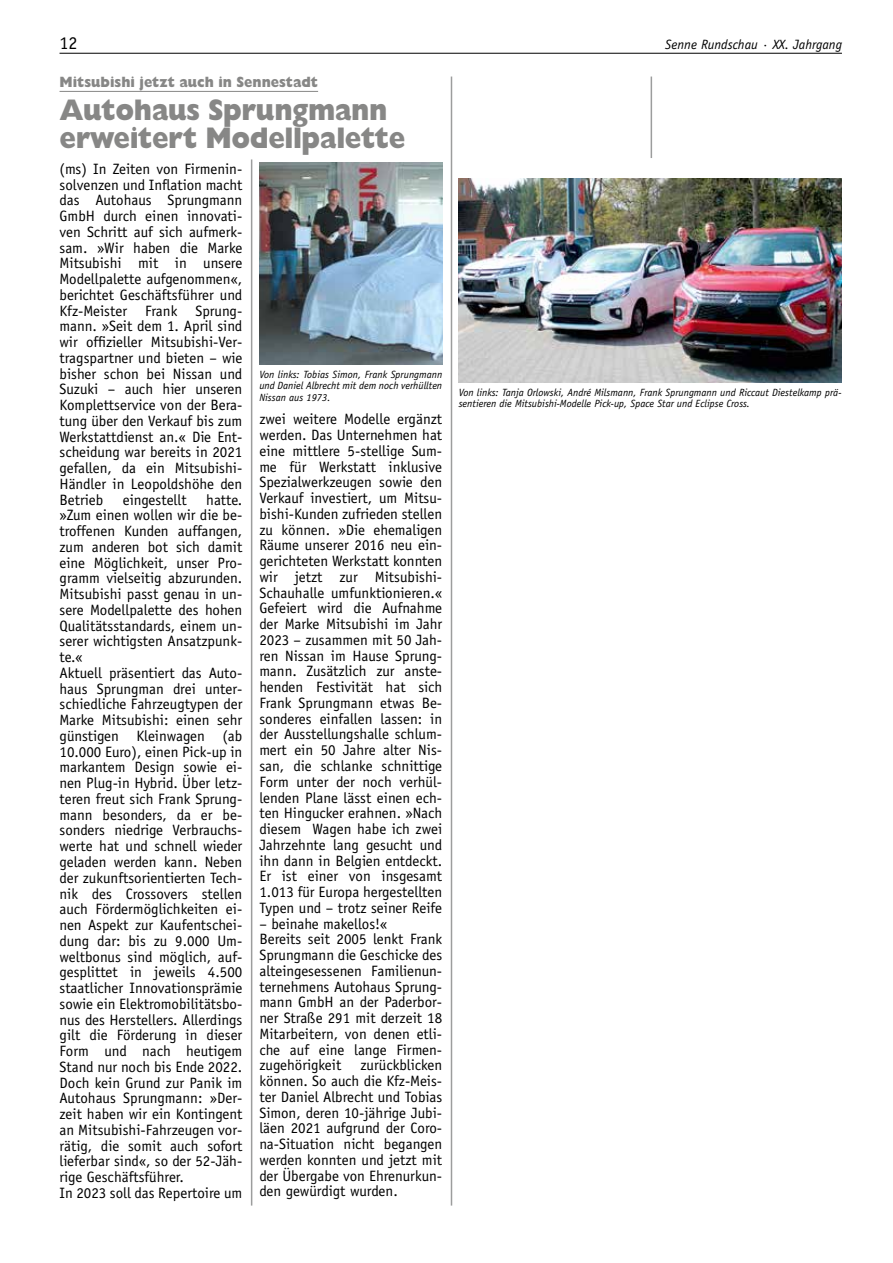
<style>
.page{position:relative;width:893px;height:1263px;background:#fff}
.page>*{position:absolute;margin:0;border:0;box-sizing:border-box;transform-origin:0 0}
.t1{font:800 30px/28.5px "Gill Sans MT Pro";letter-spacing:-.015em;color:#878786;scale:.9 1}
.t2{font:18px "Officina Sans";color:#000}
.t3{font:15px/15.8px "Officina Sans";color:#000;text-align:justify}
.t4{font:800 15px "Gill Sans MT Pro";color:#878786;scale:.9 1}
.t5{font:italic 13.5px "Officina Sans";color:#000}
.t6{font:italic 10.5px/11.2px "Officina Sans";color:#000}
</style>
<div class="page">
<hr style="left:60px;top:53px;width:782px;height:1px;background:#000">
<hr style="left:251px;top:159px;width:1px;height:1046px;background:#9c9d9d">
<hr style="left:451px;top:77px;width:1px;height:1128px;background:#9c9d9d">
<hr style="left:651px;top:77px;width:1px;height:81px;background:#9c9d9d">
<hr style="left:60px;top:91px;width:258px;height:1px;background:#878786">
<img style="left:459px;top:179px;width:383px;height:203px">
<img style="left:259px;top:162px;width:183px;height:203px">
<p class="t2" style="left:60px;top:33px;width:19px">12</p>
<p class="t5" style="left:665px;top:36px;width:178px">Senne Rundschau · XX. Jahrgang</p>
<p class="t4" style="left:60px;top:73px;width:289px">Mitsubishi jetzt auch in Sennestadt</p>
<h1 class="t1" style="left:60px;top:95px;width:386px">Autohaus Sprungmann erweitert Modellpalette</h1>
<p class="t3" style="left:60px;top:161px;width:184px">(ms) In Zeiten von Firmenin&shy;solvenzen und Inflation macht das Autohaus Sprungmann GmbH durch einen innovati&shy;ven Schritt auf sich aufmerk&shy;sam. »Wir haben die Marke Mitsubishi mit in unsere Modellpalette aufgenommen«, berichtet Geschäftsführer und Kfz-Meister Frank Sprung&shy;mann. »Seit dem 1. April sind wir offizieller Mitsubishi-Ver&shy;tragspartner und bieten – wie bisher schon bei Nissan und Suzuki – auch hier unseren Komplettservice von der Bera&shy;tung über den Verkauf bis zum Werkstattdienst an.« Die Ent&shy;scheidung war bereits in 2021 gefallen, da ein Mitsubishi-Händler in Leopoldshöhe den Betrieb</p>
<p class="t3" style="left:60px;top:492px;width:184px;text-align:left;text-indent:147px">hatte. »Zum einen wollen wir die be&shy;troffenen Kunden auffangen, zum anderen bot sich damit eine Möglichkeit, unser Pro&shy;gramm vielseitig abzurunden.<br>Mitsubishi passt genau in un&shy;sere Modellpalette des hohen<br>Qualitätsstandards, einem un&shy;serer wichtigsten Ansatzpunk&shy;te.«<br>Aktuell präsentiert das Auto&shy;haus Sprungman drei unter&shy;schiedliche Fahrzeugtypen der<br>Marke Mitsubishi: einen sehr günstigen Kleinwagen (ab<br>10.000 Euro), einen Pick-up in markantem Design sowie ei&shy;nen Plug-in Hybrid. Über letz&shy;teren freut sich Frank Sprung&shy;mann besonders, da er be&shy;sonders niedrige Verbrauchs&shy;werte hat und schnell wieder geladen werden kann. Neben der zukunftsorientierten Tech&shy;nik des Crossovers stellen auch Fördermöglichkeiten ei&shy;nen Aspekt zur Kaufentschei&shy;dung dar: bis zu 9.000 Um&shy;weltbonus sind möglich, auf&shy;gesplittet in jeweils 4.500 staatlicher Innovationsprämie sowie ein Elektromobilitätsbo&shy;nus des Herstellers. Allerdings gilt die Förderung in dieser<br>Form und nach heutigem<br>Stand nur noch bis Ende 2022.<br>Doch kein Grund zur Panik im<br>Autohaus Sprungmann: »Der&shy;zeit haben wir ein Kontingent an Mitsubishi-Fahrzeugen vor&shy;rätig, die somit auch sofort lieferbar sind«, so der 52-Jäh&shy;rige Geschäftsführer.<br>In 2023 soll das Repertoire um</p>
<p class="t3" style="left:123px;top:492px;width:65px">eingestellt</p>
<p class="t6" style="left:259px;top:369px;width:184px;text-align:justify">Von links: Tobias Simon, Frank Sprungmann und Daniel Albrecht mit dem noch verhüllten Nissan aus 1973.</p>
<p class="t3" style="left:259px;top:411px;width:184px">zwei weitere Modelle ergänzt werden. Das Unternehmen hat eine mittlere 5-stellige Sum&shy;me für Werkstatt inklusive Spezialwerkzeugen sowie den Verkauf investiert, um Mitsu&shy;bishi-Kunden zufrieden stellen zu können. »Die ehemaligen Räume unserer 2016 neu ein&shy;gerichteten Werkstatt konnten wir jetzt zur Mitsubishi-Schauhalle umfunktionieren.« Gefeiert wird die Aufnahme der Marke Mitsubishi im Jahr 2023 – zusammen mit 50 Jah&shy;ren Nissan im Hause Sprung&shy;mann. Zusätzlich zur anste&shy;henden Festivität hat sich Frank Sprungmann etwas Be&shy;sonderes einfallen lassen: in der Ausstellungshalle schlum&shy;mert ein 50 Jahre alter Nis&shy;san, die schlanke schnittige Form unter der noch verhül&shy;lenden Plane lässt einen ech&shy;ten Hingucker erahnen. »Nach diesem Wagen habe ich zwei Jahrzehnte lang gesucht und ihn dann in Belgien entdeckt.<br>Er ist einer von insgesamt 1.013 für Europa hergestellten Typen und – trotz seiner Reife</p>
<p class="t3" style="left:259px;top:915px;width:184px;text-align:left">– beinahe makellos!«<br>Bereits seit 2005 lenkt Frank<br>Sprungmann die Geschicke des alteingesessenen Familienun&shy;ternehmens Autohaus Sprung&shy;mann GmbH an der Paderbor&shy;ner Straße 291 mit derzeit 18<br>Mitarbeitern, von denen etli&shy;che auf eine lange Firmen&shy;zugehörigkeit</p>
<p class="t3" style="left:259px;top:1057px;width:184px;text-indent:101px">zurückblicken können. So auch die Kfz-Meis&shy;ter Daniel Albrecht und Tobias Simon, deren 10-jährige Jubi&shy;läen 2021 aufgrund der Coro&shy;na-Situation nicht begangen werden konnten und jetzt mit der Übergabe von Ehrenurkun&shy;den gewürdigt wurden.</p>
<p class="t6" style="left:459px;top:386px;width:384px">Von links: Tanja Orlowski, André Milsmann, Frank Sprungmann und Riccaut Diestelkamp prä&shy;sentieren die Mitsubishi-Modelle Pick-up, Space Star und Eclipse Cross.</p>
</div>
